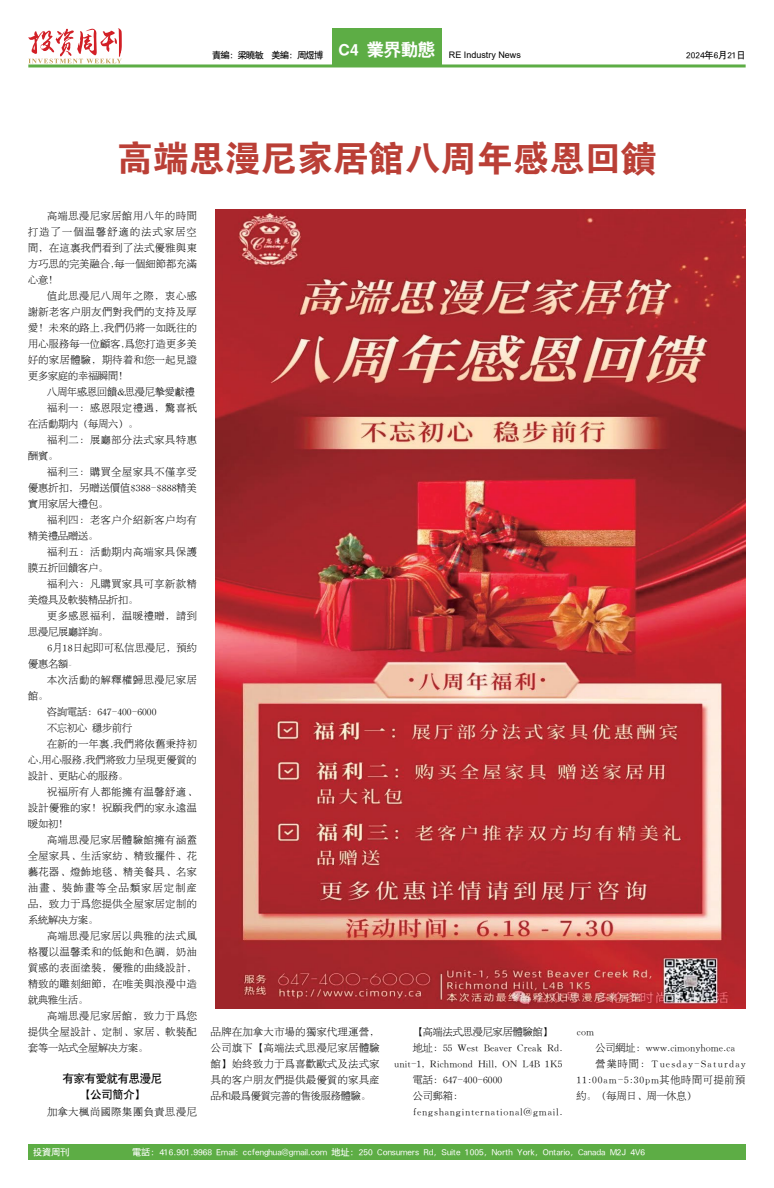
<style>
.page{position:relative;width:774px;height:1188px;background:#fff}
.page>*{position:absolute;margin:0;border:0;box-sizing:border-box;transform-origin:0 0}
.t1{font:36px "FZDHTFW GB1 0";color:#ba3f36}
.t2{font:11px/16px "FHT";color:#000;text-align:center}
.t3{font:10px/16px "FBS2";letter-spacing:.06em;color:#000;text-align:justify}
.t4{font:10px "FBS2";color:#000}
.t5{font:10px "FBS2";letter-spacing:.08em;color:#000}
.t6{font:10px "FBS2";letter-spacing:.025em;color:#000}
.t7{font:10px "FBS2";letter-spacing:.105em;color:#000}
.t8{font:10px "FBS2";letter-spacing:.01em;color:#000}
.t9{font:10px "FBS2";letter-spacing:.035em;color:#000}
.t10{font:10px "FBS2";letter-spacing:.135em;color:#000}
.t11{font:9px "FHT";color:#fff}
.t12{font:9px "Arial";color:#000}
.t13{font:9px "FHT";color:#000}
.s1{font-family:"FHT"}
</style>
<div class="page">
<svg style="left:28px;top:28px;width:94px;height:35px"></svg>
<div style="left:28px;top:1145px;width:718px;height:15px;background:#5dad45"></div>
<hr style="left:28px;top:64px;width:718px;height:3px;background:#5dad45">
<div style="left:332px;top:28px;width:110px;height:38px;background:#5dad45"></div>
<img style="left:216px;top:210px;width:530px;height:798px">
<p class="t12" style="left:212px;top:48px;width:310px"><span class="s1">责编：梁晓敏 美编：周煜博</span> <sup>C4</sup> <sup>业界动态</sup> RE Industry News</p>
<p class="t13" style="left:686px;top:50px;width:61px">2024年6月21日</p>
<h1 class="t1" style="left:117px;top:139px;width:542px">高端思漫尼家居馆八周年感恩回馈</h1>
<p class="t3" style="left:28px;top:207px;width:170px;text-indent:19px">高端思漫尼家居馆用八年的时间打造了一个温馨舒适的法式家居空间，在这里我们看到了法式优雅与东方巧思的完美融合,每一个细节都充满心意！</p>
<p class="t3" style="left:28px;top:287px;width:170px;text-indent:19px">值此思漫尼八周年之际，衷心感谢新老客户朋友们对我们的支持及厚爱！未来的路上,我们仍将一如既往的用心服务每一位顾客,为您打造更多美好的家居体验，期待着和您一起见证更多家庭的幸福瞬间！</p>
<p class="t4" style="left:47px;top:386px;width:149px">八周年感恩回馈&amp;思漫尼挚爱献礼</p>
<p class="t3" style="left:47px;top:399px;width:151px">福利一：感恩限定礼遇，惊喜只</p>
<p class="t4" style="left:28px;top:418px;width:112px">在活动期内（每周六）。</p>
<p class="t3" style="left:47px;top:431px;width:151px">福利二：展厅部分法式家具特惠</p>
<p class="t3" style="left:28px;top:447px;width:31px">酬宾。</p>
<p class="t3" style="left:47px;top:463px;width:151px">福利三：购买全屋家具不仅享受</p>
<p class="t6" style="left:28px;top:482px;width:170px">优惠折扣，另赠送价值$388-$888精美</p>
<p class="t4" style="left:28px;top:498px;width:81px">实用家居大礼包。</p>
<p class="t3" style="left:47px;top:511px;width:151px">福利四：老客户介绍新客户均有</p>
<p class="t3" style="left:28px;top:527px;width:71px">精美礼品赠送。</p>
<p class="t3" style="left:47px;top:543px;width:151px">福利五：活动期内高端家具保护</p>
<p class="t4" style="left:28px;top:562px;width:81px">膜五折回馈客户。</p>
<p class="t3" style="left:47px;top:575px;width:151px">福利六：凡购买家具可享新款精</p>
<p class="t4" style="left:28px;top:594px;width:112px">美灯具及软装精品折扣。</p>
<p class="t3" style="left:47px;top:607px;width:151px">更多感恩福利，温暖礼赠，请到</p>
<p class="t4" style="left:28px;top:626px;width:81px">思漫尼展厅详询。</p>
<p class="t9" style="left:47px;top:642px;width:151px">6月18日起即可私信思漫尼，预约</p>
<p class="t3" style="left:28px;top:655px;width:45px">优惠名额~</p>
<p class="t3" style="left:47px;top:671px;width:151px">本次活动的解释权归思漫尼家居</p>
<p class="t3" style="left:28px;top:687px;width:21px">馆。</p>
<p class="t4" style="left:47px;top:706px;width:111px">咨询电话：647-400-6000</p>
<p class="t4" style="left:47px;top:722px;width:86px">不忘初心 稳步前行</p>
<p class="t3" style="left:47px;top:735px;width:151px">在新的一年里,我们将依旧秉持初</p>
<p class="t8" style="left:28px;top:754px;width:170px">心,用心服务,我们将致力呈现更优质的</p>
<p class="t4" style="left:28px;top:770px;width:102px">设计、更贴心的服务。</p>
<p class="t3" style="left:47px;top:783px;width:151px">祝福所有人都能拥有温馨舒适、</p>
<p class="t3" style="left:28px;top:799px;width:170px">设计优雅的家！祝愿我们的家永远温</p>
<p class="t3" style="left:28px;top:815px;width:41px">暖如初！</p>
<p class="t3" style="left:47px;top:831px;width:151px">高端思漫尼家居体验馆拥有涵盖</p>
<p class="t3" style="left:28px;top:847px;width:170px">全屋家具、生活家纺、精致摆件、花</p>
<p class="t3" style="left:28px;top:863px;width:170px">艺花器、灯饰地毯、精美餐具、名家</p>
<p class="t10" style="left:28px;top:882px;width:170px">油画、装饰画等全品类家居定制产</p>
<p class="t3" style="left:28px;top:895px;width:170px">品，致力于为您提供全屋家居定制的</p>
<p class="t3" style="left:28px;top:911px;width:71px">系统解决方案。</p>
<p class="t3" style="left:47px;top:927px;width:151px">高端思漫尼家居以典雅的法式风</p>
<p class="t3" style="left:28px;top:943px;width:170px">格覆以温馨柔和的低饱和色调，奶油</p>
<p class="t3" style="left:28px;top:959px;width:170px">质感的表面涂装，优雅的曲线设计，</p>
<p class="t3" style="left:28px;top:975px;width:170px">精致的雕刻细节，在唯美与浪漫中造</p>
<p class="t3" style="left:28px;top:991px;width:61px">就典雅生活。</p>
<p class="t3" style="left:47px;top:1007px;width:151px">高端思漫尼家居馆，致力于为您</p>
<p class="t3" style="left:28px;top:1023px;width:170px">提供全屋设计、定制、家居、软装配</p>
<p class="t4" style="left:28px;top:1042px;width:122px">套等一站式全屋解决方案。</p>
<p class="t2" style="left:63px;top:1071px;width:101px">有家有爱就有思漫尼【公司简介】</p>
<p class="t3" style="left:47px;top:1103px;width:151px">加拿大枫尚国际集团负责思漫尼</p>
<p class="t3" style="left:211px;top:1023px;width:170px">品牌在加拿大市场的独家代理运营，公司旗下【高端法式思漫尼家居体验馆】始终致力于为喜欢欧式及法式家具的客户朋友们提供最优质的家具产品和最为优质完善的售后服务体验。</p>
<p class="t4" style="left:413px;top:1026px;width:141px">【高端法式思漫尼家居体验馆】</p>
<p class="t4" style="left:413px;top:1042px;width:151px">地址：55 West Beaver Creak Rd.</p>
<p class="t4" style="left:394px;top:1058px;width:170px">unit-1, Richmond Hill, ON L4B 1K5</p>
<p class="t4" style="left:413px;top:1074px;width:91px">电话：647-400-6000</p>
<p class="t3" style="left:413px;top:1087px;width:51px">公司邮箱：</p>
<p class="t3" style="left:413px;top:1103px;width:151px">fengshanginternational@gmail.</p>
<p class="t3" style="left:577px;top:1023px;width:19px">com</p>
<p class="t4" style="left:596px;top:1042px;width:141px">公司网址：www.cimonyhome.ca</p>
<p class="t7" style="left:596px;top:1058px;width:151px">营业时间：Tuesday-Saturday</p>
<p class="t5" style="left:577px;top:1074px;width:170px">11:00am-5:30pm其他时间可提前预</p>
<p class="t3" style="left:577px;top:1087px;width:121px">约。（每周日、周一休息）</p>
<p class="t11" style="left:34px;top:1148px;width:37px">投资周刊</p>
<p class="t11" style="left:133px;top:1148px;width:514px">电话：416.901.9968 Email: ccfenghua@gmail.com 地址：250 Consumers Rd, Suite 1005, North York, Ontario, Canada M2J 4V6</p>
</div>
